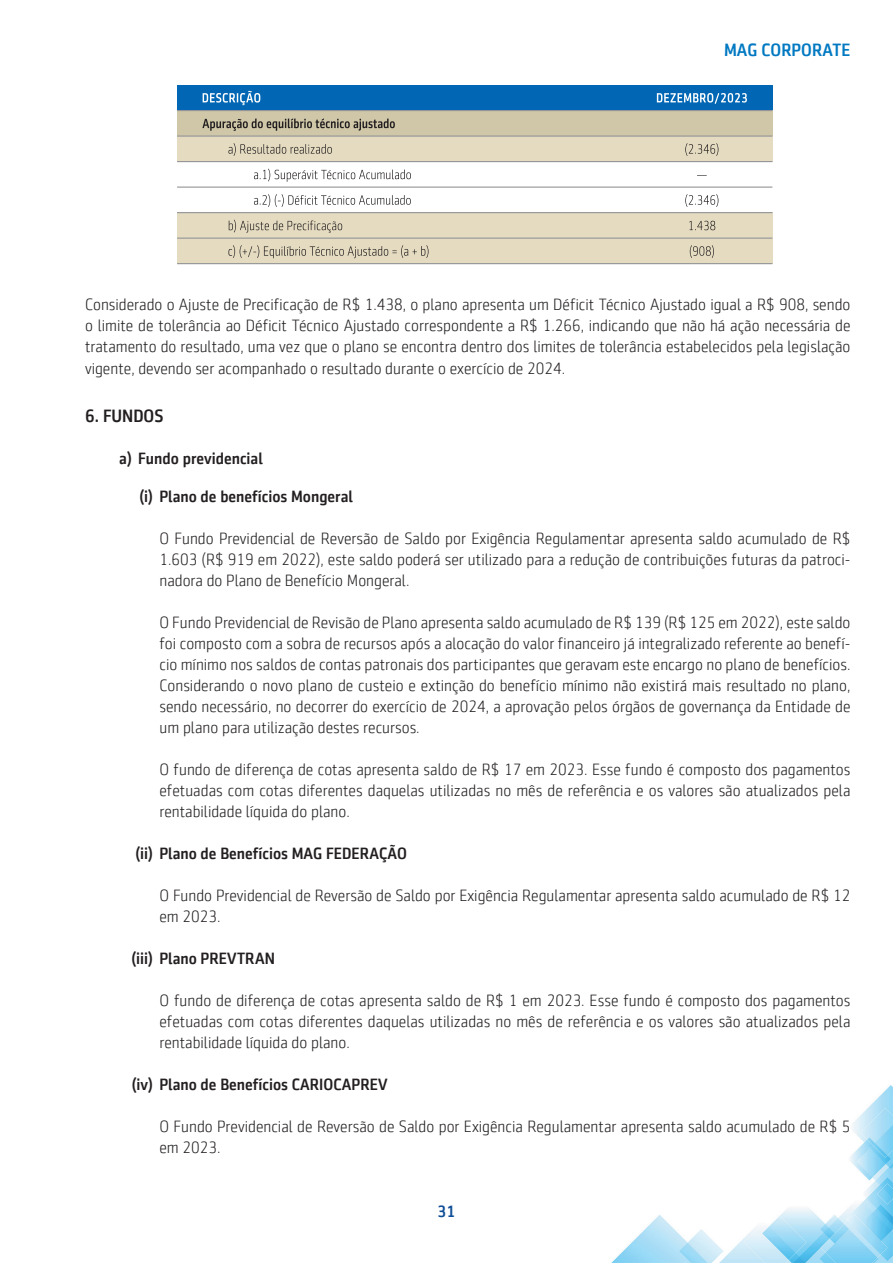
<style>
.page{position:relative;width:893px;height:1263px;background:#fff}
.page>*{position:absolute;margin:0;border:0;box-sizing:border-box;transform-origin:0 0}
.t1{font:500 18px "Sentico Sans DT Cond";color:#0079c2;scale:1.1 1}
.t2{font:500 18px "Sentico Sans DT Cond";color:#231f20;scale:1.1 1}
.t3{font:300 16.5px/21px "Sentico Sans DT Cond";color:#231f20;text-align:justify;scale:1.1 1}
.t4{font:500 16.5px "Sentico Sans DT Cond";color:#231f20;scale:1.1 1}
.t5{font:500 16.5px "Sentico Sans DT Cond";color:#0f4d96;scale:1.1 1}
</style>
<div class="page">
<img style="left:611px;top:1085px;width:282px;height:178px">
<div style="left:177px;top:85px;width:595px;height:26px;background:#0166b3"></div>
<div style="left:177px;top:111px;width:595px;height:25px;background:#cfc7a8"></div>
<div style="left:177px;top:136px;width:595px;height:26px;background:#e4dbc0"></div>
<div style="left:177px;top:213px;width:595px;height:25px;background:#e4dbc0"></div>
<div style="left:177px;top:238px;width:595px;height:26px;background:#e4dbc0"></div>
<hr style="left:177px;top:136px;width:595px;height:1px;background:#939598">
<hr style="left:177px;top:161px;width:595px;height:1px;background:#939598">
<hr style="left:177px;top:187px;width:595px;height:1px;background:#939598">
<hr style="left:177px;top:212px;width:595px;height:1px;background:#939598">
<hr style="left:177px;top:238px;width:595px;height:1px;background:#939598">
<hr style="left:177px;top:263px;width:595px;height:1px;background:#939598">
<hr style="left:177px;top:110px;width:595px;height:1px;background:#939598">
<svg style="left:203px;top:91px;width:57px;height:14px"></svg>
<svg style="left:657px;top:93px;width:90px;height:11px"></svg>
<svg style="left:202px;top:118px;width:193px;height:13px"></svg>
<svg style="left:228px;top:143px;width:104px;height:13px"></svg>
<svg style="left:254px;top:169px;width:157px;height:13px"></svg>
<svg style="left:254px;top:194px;width:157px;height:13px"></svg>
<svg style="left:229px;top:220px;width:113px;height:13px"></svg>
<svg style="left:228px;top:245px;width:201px;height:13px"></svg>
<svg style="left:685px;top:143px;width:33px;height:115px"></svg>
<p class="t1" style="left:724px;top:40px;width:116px">MAG CORPORATE</p>
<p class="t3" style="left:85px;top:294px;width:697px">Considerado o Ajuste de Precificação de R$ 1.438, o plano apresenta um Déficit Técnico Ajustado igual a R$ 908, sendo o limite de tolerância ao Déficit Técnico Ajustado correspondente a R$ 1.266, indicando que não há ação necessária de tratamento do resultado, uma vez que o plano se encontra dentro dos limites de tolerância estabelecidos pela legislação vigente, devendo ser acompanhado o resultado durante o exercício de 2024.</p>
<p class="t2" style="left:85px;top:406px;width:73px">6. FUNDOS</p>
<p class="t4" style="left:119px;top:449px;width:132px">a) Fundo previdencial</p>
<p class="t4" style="left:139px;top:487px;width:196px">(i) Plano de benefícios Mongeral</p>
<p class="t3" style="left:159px;top:528px;width:630px">O Fundo Previdencial de Reversão de Saldo por Exigência Regulamentar apresenta saldo acumulado de R$ 1.603 (R$ 919 em 2022), este saldo poderá ser utilizado para a redução de contribuições futuras da patroci&shy;nadora do Plano de Benefício Mongeral.</p>
<p class="t3" style="left:159px;top:612px;width:630px">O Fundo Previdencial de Revisão de Plano apresenta saldo acumulado de R$ 139 (R$ 125 em 2022), este saldo foi composto com a sobra de recursos após a alocação do valor financeiro já integralizado referente ao benefí&shy;cio mínimo nos saldos de contas patronais dos participantes que geravam este encargo no plano de benefícios.<br>Considerando o novo plano de custeio e extinção do benefício mínimo não existirá mais resultado no plano, sendo necessário, no decorrer do exercício de 2024, a aprovação pelos órgãos de governança da Entidade de um plano para utilização destes recursos.</p>
<p class="t3" style="left:159px;top:759px;width:630px">O fundo de diferença de cotas apresenta saldo de R$ 17 em 2023. Esse fundo é composto dos pagamentos efetuadas com cotas diferentes daquelas utilizadas no mês de referência e os valores são atualizados pela rentabilidade líquida do plano.</p>
<p class="t4" style="left:135px;top:844px;width:248px">(ii) Plano de Benefícios MAG FEDERAÇÃO</p>
<p class="t3" style="left:159px;top:885px;width:630px">O Fundo Previdencial de Reversão de Saldo por Exigência Regulamentar apresenta saldo acumulado de R$ 12 em 2023.</p>
<p class="t4" style="left:131px;top:949px;width:132px">(iii) Plano PREVTRAN</p>
<p class="t3" style="left:159px;top:990px;width:630px">O fundo de diferença de cotas apresenta saldo de R$ 1 em 2023. Esse fundo é composto dos pagamentos efetuadas com cotas diferentes daquelas utilizadas no mês de referência e os valores são atualizados pela rentabilidade líquida do plano.</p>
<p class="t4" style="left:132px;top:1075px;width:234px">(iv) Plano de Benefícios CARIOCAPREV</p>
<p class="t3" style="left:159px;top:1116px;width:630px">O Fundo Previdencial de Reversão de Saldo por Exigência Regulamentar apresenta saldo acumulado de R$ 5 em 2023.</p>
<p class="t5" style="left:437px;top:1202px;width:18px">31</p>
</div>
